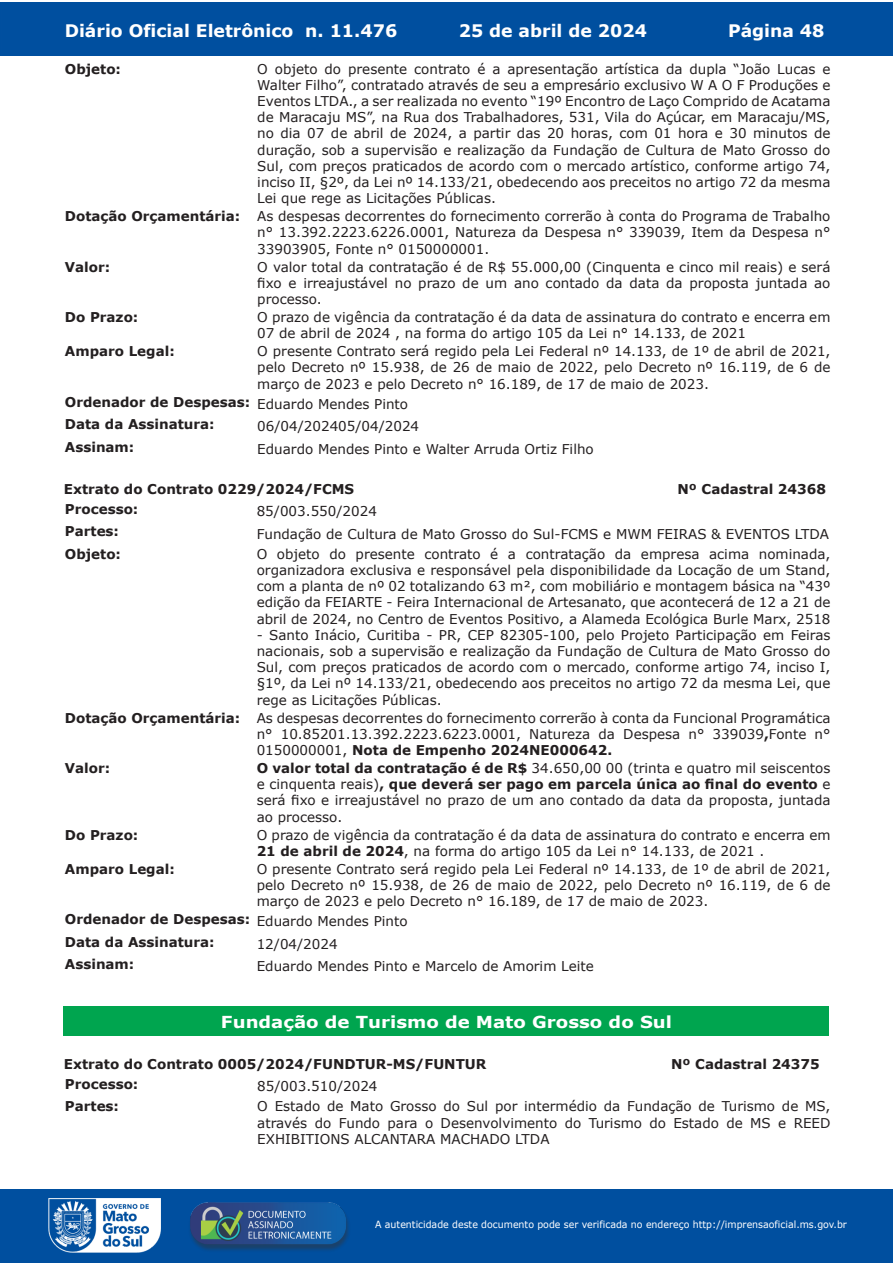
<style>
.page{position:relative;width:893px;height:1263px;background:#fff}
.page>*{position:absolute;margin:0;border:0;box-sizing:border-box;transform-origin:0 0}
.t1{font:700 17.25px "Verdana";color:#fff}
.t2{font:700 16.5px "Verdana";color:#fff;scale:1.1 1}
.t3{font:13.5px/16.2px "Verdana";color:#231f20;text-align:justify}
.t4{font:700 13.5px/22.5px "Verdana";color:#231f20}
.t5{font:9.9px "Verdana";color:#fff;scale:.95 1}
.s1{font-weight:400}
.s2{font-weight:700}
</style>
<div class="page">
<div style="left:0;top:2px;width:893px;height:53px;background:#004f9f"></div>
<div style="left:1px;top:1189px;width:892px;height:74px;background:#004f9f"></div>
<img style="left:49px;top:1198px;width:111px;height:54px">
<img style="left:185px;top:1201px;width:168px;height:54px">
<div style="left:64px;top:1006px;width:765px;height:30px;background:#00a54f"></div>
<p class="t1" style="left:65px;top:18px;width:334px">Diário Oficial Eletrônico n. 11.476</p>
<p class="t1" style="left:459px;top:18px;width:190px">25 de abril de 2024</p>
<p class="t1" style="left:728px;top:18px;width:98px">Página 48</p>
<p class="t4" style="left:65px;top:57px;width:58px">Objeto:</p>
<p class="t3" style="left:257px;top:61px;width:575px">O objeto do presente contrato é a apresentação artística da dupla “João Lucas e Walter Filho”, contratado através de seu a empresário exclusivo W A O F Produções e Eventos LTDA., a ser realizada no evento “19º Encontro de Laço Comprido de Acatama de Maracaju MS”, na Rua dos Trabalhadores, 531, Vila do Açúcar, em Maracaju/MS, no dia 07 de abril de 2024, a partir das 20 horas, com 01 hora e 30 minutos de duração, sob a supervisão e realização da Fundação de Cultura de Mato Grosso do Sul, com preços praticados de acordo com o mercado artístico, conforme artigo 74, inciso II, §2º, da Lei nº 14.133/21, obedecendo aos preceitos no artigo 72 da mesma Lei que rege as Licitações Públicas.</p>
<p class="t4" style="left:65px;top:205px;width:177px">Dotação Orçamentária:</p>
<p class="t3" style="left:257px;top:208px;width:575px">As despesas decorrentes do fornecimento correrão à conta do Programa de Trabalho n° 13.392.2223.6226.0001, Natureza da Despesa n° 339039, Item da Despesa n° 33903905, Fonte n° 0150000001.</p>
<p class="t4" style="left:65px;top:255px;width:47px">Valor:</p>
<p class="t3" style="left:257px;top:258px;width:575px">O valor total da contratação é de R$ 55.000,00 (Cinquenta e cinco mil reais) e será fixo e irreajustável no prazo de um ano contado da data da proposta juntada ao processo.</p>
<p class="t4" style="left:65px;top:306px;width:75px">Do Prazo:</p>
<p class="t3" style="left:257px;top:309px;width:575px">O prazo de vigência da contratação é da data de assinatura do contrato e encerra em<br>07 de abril de 2024 , na forma do artigo 105 da Lei n° 14.133, de 2021</p>
<p class="t4" style="left:65px;top:340px;width:111px">Amparo Legal:</p>
<p class="t3" style="left:257px;top:343px;width:575px">O presente Contrato será regido pela Lei Federal nº 14.133, de 1º de abril de 2021, pelo Decreto nº 15.938, de 26 de maio de 2022, pelo Decreto nº 16.119, de 6 de março de 2023 e pelo Decreto n° 16.189, de 17 de maio de 2023.</p>
<p class="t4" style="left:65px;top:390px;width:345px">Ordenador de Despesas: <span class="s1">Eduardo Mendes Pinto<br></span>Data da Assinatura:</p>
<p class="t3" style="left:257px;top:418px;width:163px">06/04/202405/04/2024</p>
<p class="t4" style="left:65px;top:435px;width:71px">Assinam:</p>
<p class="t3" style="left:257px;top:441px;width:338px">Eduardo Mendes Pinto e Walter Arruda Ortiz Filho</p>
<p class="t4" style="left:64px;top:477px;width:292px">Extrato do Contrato 0229/2024/FCMS</p>
<p class="t4" style="left:677px;top:477px;width:150px">Nº Cadastral 24368</p>
<p class="t4" style="left:65px;top:497px;width:75px">Processo:</p>
<p class="t3" style="left:257px;top:503px;width:122px">85/003.550/2024</p>
<p class="t4" style="left:65px;top:520px;width:56px">Partes:</p>
<p class="t3" style="left:257px;top:525px;width:574px">Fundação de Cultura de Mato Grosso do Sul-FCMS e MWM FEIRAS &amp; EVENTOS LTDA</p>
<p class="t4" style="left:65px;top:542px;width:58px">Objeto:</p>
<p class="t3" style="left:257px;top:546px;width:575px">O objeto do presente contrato é a contratação da empresa acima nominada, organizadora exclusiva e responsável pela disponibilidade da Locação de um Stand, com a planta de nº 02 totalizando 63 m², com mobiliário e montagem básica na “43º edição da FEIARTE - Feira Internacional de Artesanato, que acontecerá de 12 a 21 de abril de 2024, no Centro de Eventos Positivo, a Alameda Ecológica Burle Marx, 2518</p>
<p class="t3" style="left:257px;top:627px;width:575px">- Santo Inácio, Curitiba - PR, CEP 82305-100, pelo Projeto Participação em Feiras nacionais, sob a supervisão e realização da Fundação de Cultura de Mato Grosso do Sul, com preços praticados de acordo com o mercado, conforme artigo 74, inciso I, §1º, da Lei nº 14.133/21, obedecendo aos preceitos no artigo 72 da mesma Lei, que rege as Licitações Públicas.</p>
<p class="t3" style="left:257px;top:709px;width:575px;text-indent:-192px"><span class="s2">Dotação Orçamentária:</span> As despesas decorrentes do fornecimento correrão à conta da Funcional Programática n° 10.85201.13.392.2223.6223.0001, Natureza da Despesa n° 339039<span class="s2">,</span>Fonte n° 0150000001, <span class="s2">Nota de Empenho 2024NE000642.</span></p>
<p class="t4" style="left:65px;top:756px;width:47px">Valor:</p>
<p class="t3" style="left:257px;top:760px;width:575px"><span class="s2">O valor total da contratação é de R$</span> 34.650,00 00 (trinta e quatro mil seiscentos e cinquenta reais)<span class="s2">, que deverá ser pago em parcela única ao final do evento</span> e será fixo e irreajustável no prazo de um ano contado da data da proposta, juntada ao processo.</p>
<p class="t4" style="left:65px;top:823px;width:75px">Do Prazo:</p>
<p class="t3" style="left:257px;top:826px;width:575px">O prazo de vigência da contratação é da data de assinatura do contrato e encerra em<br><span class="s2">21 de abril de 2024</span>, na forma do artigo 105 da Lei n° 14.133, de 2021 .</p>
<p class="t4" style="left:65px;top:857px;width:111px">Amparo Legal:</p>
<p class="t3" style="left:257px;top:860px;width:575px">O presente Contrato será regido pela Lei Federal nº 14.133, de 1º de abril de 2021, pelo Decreto nº 15.938, de 26 de maio de 2022, pelo Decreto nº 16.119, de 6 de março de 2023 e pelo Decreto n° 16.189, de 17 de maio de 2023.</p>
<p class="t4" style="left:65px;top:908px;width:344px">Ordenador de Despesas: <span class="s1">Eduardo Mendes Pinto<br></span>Data da Assinatura:</p>
<p class="t3" style="left:257px;top:936px;width:82px">12/04/2024</p>
<p class="t4" style="left:65px;top:953px;width:71px">Assinam:</p>
<p class="t3" style="left:257px;top:958px;width:339px">Eduardo Mendes Pinto e Marcelo de Amorim Leite</p>
<p class="t2" style="left:221px;top:1010px;width:412px">Fundação de Turismo de Mato Grosso do Sul</p>
<p class="t4" style="left:64px;top:1052px;width:424px">Extrato do Contrato 0005/2024/FUNDTUR-MS/FUNTUR</p>
<p class="t4" style="left:671px;top:1052px;width:150px">Nº Cadastral 24375</p>
<p class="t4" style="left:65px;top:1072px;width:75px">Processo:</p>
<p class="t3" style="left:257px;top:1078px;width:122px">85/003.510/2024</p>
<p class="t4" style="left:65px;top:1095px;width:56px">Partes:</p>
<p class="t3" style="left:257px;top:1098px;width:575px">O Estado de Mato Grosso do Sul por intermédio da Fundação de Turismo de MS, através do Fundo para o Desenvolvimento do Turismo do Estado de MS e REED EXHIBITIONS ALCANTARA MACHADO LTDA</p>
<p class="t5" style="left:375px;top:1218px;width:498px">A autenticidade deste documento pode ser verificada no endereço http://imprensaoficial.ms.gov.br</p>
</div>
